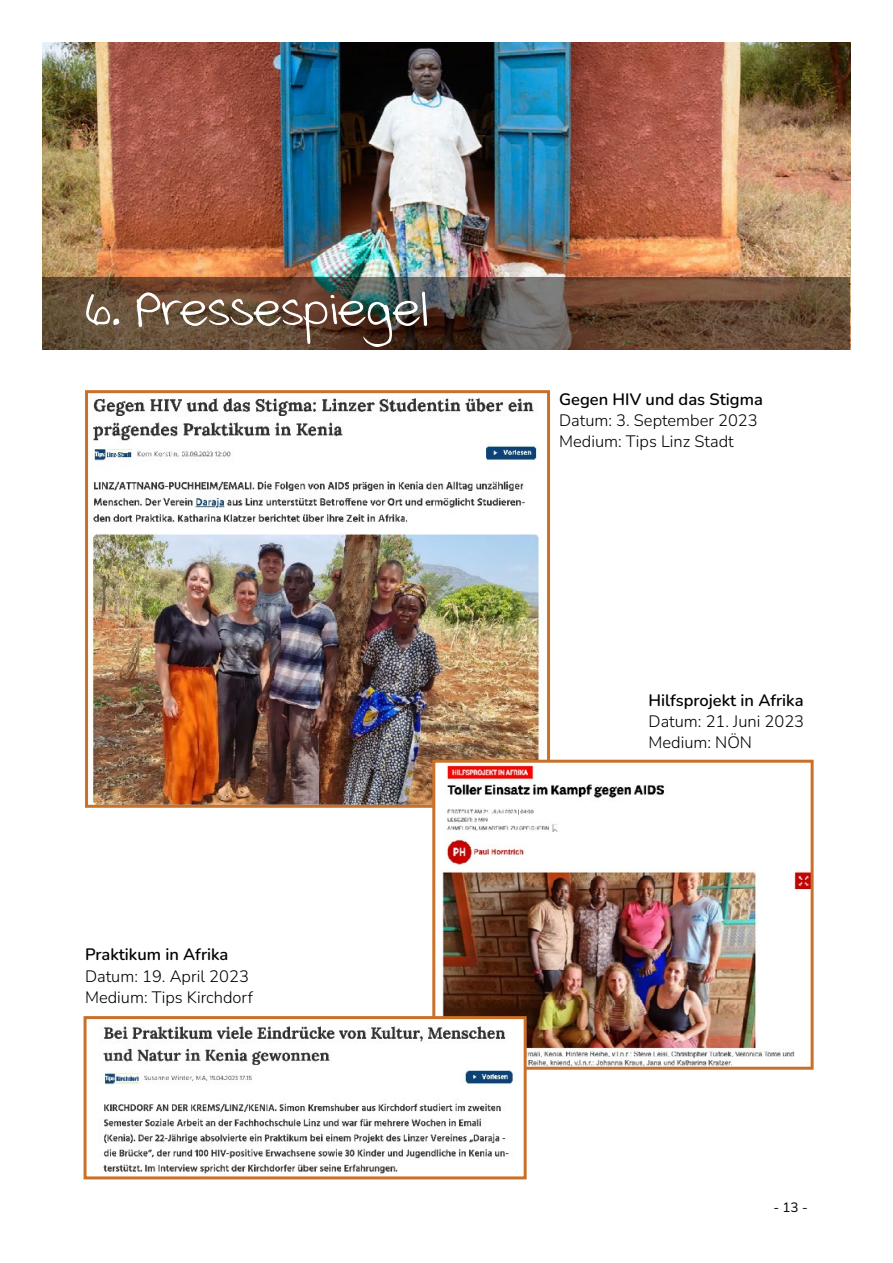
<style>
.page{position:relative;width:893px;height:1263px;background:#fff}
.page>*{position:absolute;margin:0;border:0;box-sizing:border-box;transform-origin:0 0}
.t1{font:60px "Swister";color:#fff}
.t2{font:300 16.5px/21px "Nunito";color:#000}
.t3{font:600 16.5px "Nunito";color:#000}
.t4{font:13.5px "Nunito";color:#000}
</style>
<div class="page">
<img style="left:43px;top:43px;width:807px;height:234px">
<svg style="left:43px;top:277px;width:807px;height:72px;background:#604938"></svg>
<img style="left:92px;top:398px;width:454px;height:406px">
<div style="left:85px;top:390px;width:465px;height:418px;border:3px solid #c97029"></div>
<img style="left:436px;top:764px;width:374px;height:302px">
<div style="left:432px;top:760px;width:382px;height:310px;border:3px solid #c97029"></div>
<img style="left:103px;top:1020px;width:420px;height:154px">
<div style="left:84px;top:1016px;width:443px;height:163px;border:3px solid #c97029"></div>
<h1 class="t1" style="left:85px;top:267px;width:346px">6. Pressespiegel</h1>
<p class="t3" style="left:85px;top:943px;width:145px">Praktikum in Afrika</p>
<p class="t2" style="left:85px;top:965px;width:169px">Datum: 19. April 2023<br>Medium: Tips Kirchdorf</p>
<p class="t3" style="left:559px;top:388px;width:205px">Gegen HIV und das Stigma</p>
<p class="t2" style="left:559px;top:409px;width:200px">Datum: 3. September 2023<br>Medium: Tips Linz Stadt</p>
<p class="t3" style="left:649px;top:689px;width:156px">Hilfsprojekt in Afrika</p>
<p class="t2" style="left:649px;top:710px;width:157px">Datum: 21. Juni 2023<br>Medium: NÖN</p>
<p class="t4" style="left:773px;top:1198px;width:36px">- 13 -</p>
</div>
